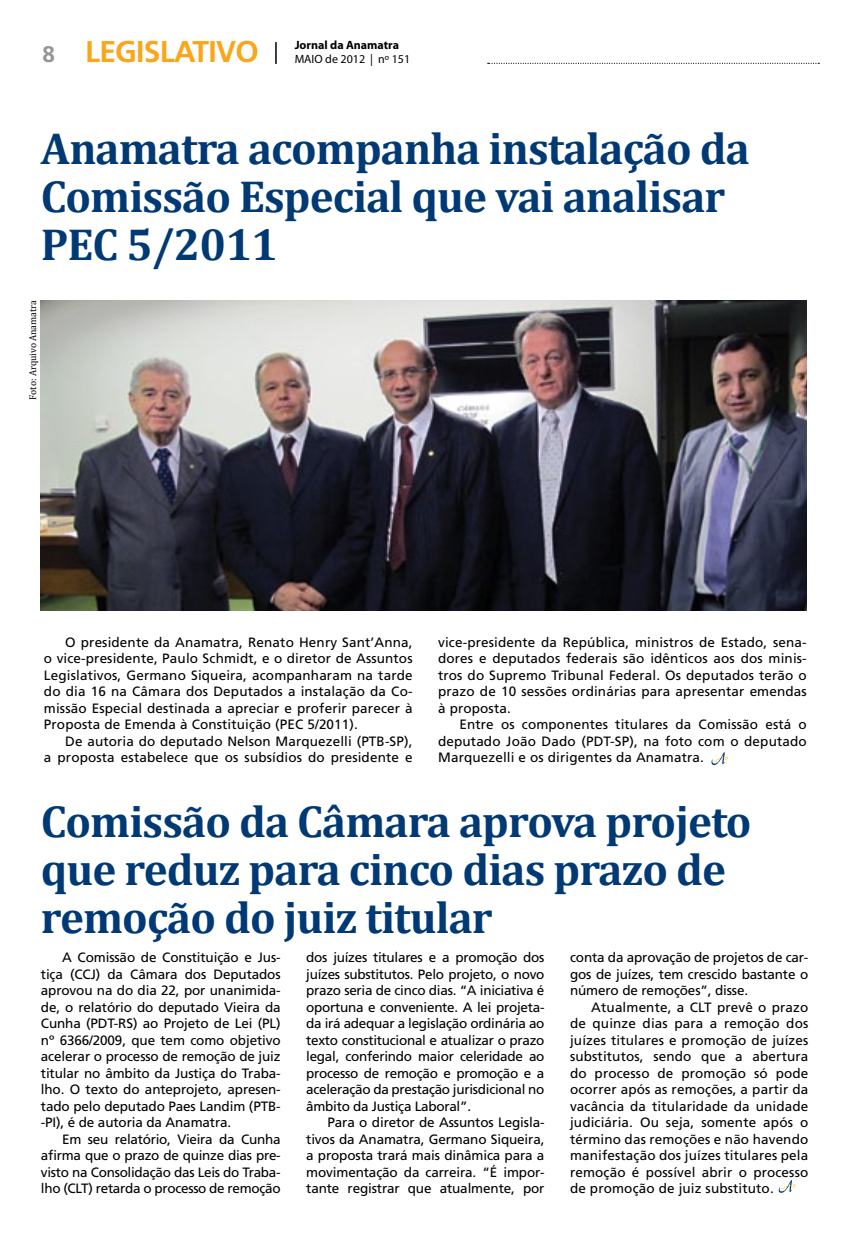
<style>
.page{position:relative;width:851px;height:1234px;background:#fff}
.page>*{position:absolute;margin:0;border:0;box-sizing:border-box;transform-origin:0 0}
.t1{font:700 45px/48px "Cambria";letter-spacing:-.02em;color:#003974}
.t2{font:700 30px "Frutiger";letter-spacing:-.025em;color:#faa61a}
.t3{font:13.5px/16.5px "Frutiger";letter-spacing:.01em;color:#000;text-align:justify}
.t4{font:700 12px "Myriad Pro";color:#000}
.t5{font:12px "Myriad Pro";color:#000}
.t6{font:9.75px "Cambria";color:#000}
.s1{font-size:22.5px;color:#939598}
</style>
<div class="page">
<svg style="left:487px;top:63px;width:332px;height:1px"></svg>
<hr style="left:275px;top:42px;width:2px;height:22px;background:#000">
<svg style="left:711px;top:752px;width:17px;height:13px"></svg>
<img style="left:41px;top:300px;width:765px;height:311px">
<svg style="left:778px;top:1180px;width:17px;height:12px"></svg>
<h2 class="t2" style="left:43px;top:34px;width:218px"><span class="s1">8</span> LEGISLATIVO</h2>
<p class="t4" style="left:294px;top:38px;width:106px">Jornal da Anamatra</p>
<p class="t5" style="left:294px;top:52px;width:117px">MAIO de 2012 | nº 151</p>
<h1 class="t1" style="left:41px;top:123px;width:710px">Anamatra acompanha instalação da<br>Comissão Especial que vai analisar<br>PEC 5/2011</h1>
<p class="t6" style="left:27px;top:399px;width:101px;rotate:-90deg">Foto: Arquivo Anamatra</p>
<p class="t3" style="left:44px;top:633px;width:370px;text-indent:21px">O presidente da Anamatra, Renato Henry Sant’Anna, o vice-presidente, Paulo Schmidt, e o diretor de Assuntos Legislativos, Germano Siqueira, acompanharam na tarde do dia 16 na Câmara dos Deputados a instalação da Co&shy;missão Especial destinada a apreciar e proferir parecer à Proposta de Emenda à Constituição (PEC 5/2011).</p>
<p class="t3" style="left:44px;top:732px;width:370px;text-align:right">De autoria do deputado Nelson Marquezelli (PTB-SP),<br>a proposta estabelece que os subsídios do presidente e</p>
<p class="t3" style="left:438px;top:633px;width:370px">vice-presidente da República, ministros de Estado, sena&shy;dores e deputados federais são idênticos aos dos minis&shy;tros do Supremo Tribunal Federal. Os deputados terão o prazo de 10 sessões ordinárias para apresentar emendas à proposta.</p>
<p class="t3" style="left:438px;top:716px;width:370px;text-indent:21px">Entre os componentes titulares da Comissão está o deputado João Dado (PDT-SP), na foto com o deputado Marquezelli e os dirigentes da Anamatra.</p>
<h1 class="t1" style="left:41px;top:796px;width:712px">Comissão da Câmara aprova projeto que reduz para cinco dias prazo de remoção do juiz titular</h1>
<p class="t3" style="left:41px;top:948px;width:241px;text-indent:21px">A Comissão de Constituição e Jus&shy;tiça (CCJ) da Câmara dos Deputados aprovou na do dia 22, por unanimida&shy;de, o relatório do deputado Vieira da Cunha (PDT-RS) ao Projeto de Lei (PL) nº 6366/2009, que tem como objetivo acelerar o processo de remoção de juiz titular no âmbito da Justiça do Traba&shy;lho. O texto do anteprojeto, apresen&shy;tado pelo deputado Paes Landim (PTB--PI), é de autoria da Anamatra.</p>
<p class="t3" style="left:41px;top:1130px;width:241px;text-indent:21px">Em seu relatório, Vieira da Cunha afirma que o prazo de quinze dias pre&shy;visto na Consolidação das Leis do Traba&shy;lho (CLT) retarda o processo de remoção</p>
<p class="t3" style="left:570px;top:948px;width:240px">conta da aprovação de projetos de car&shy;gos de juízes, tem crescido bastante o número de remoções”, disse.</p>
<p class="t3" style="left:570px;top:998px;width:240px;text-indent:21px">Atualmente, a CLT prevê o prazo de quinze dias para a remoção dos juízes titulares e promoção de juízes substitutos, sendo que a abertura do processo de promoção só pode ocorrer após as remoções, a partir da vacância da titularidade da unidade judiciária. Ou seja, somente após o término das remoções e não havendo manifestação dos juízes titulares pela remoção é possível abrir o processo de promoção de juiz substituto.</p>
<p class="t3" style="left:306px;top:948px;width:240px">dos juízes titulares e a promoção dos juízes substitutos. Pelo projeto, o novo prazo seria de cinco dias. “A iniciativa é oportuna e conveniente. A lei projeta&shy;da irá adequar a legislação ordinária ao texto constitucional e atualizar o prazo legal, conferindo maior celeridade ao processo de remoção e promoção e a aceleração da prestação jurisdicional no âmbito da Justiça Laboral”.</p>
<p class="t3" style="left:306px;top:1113px;width:240px;text-indent:21px">Para o diretor de Assuntos Legisla&shy;tivos da Anamatra, Germano Siqueira, a proposta trará mais dinâmica para a movimentação da carreira. “É impor&shy;tante registrar que atualmente, por</p>
</div>
